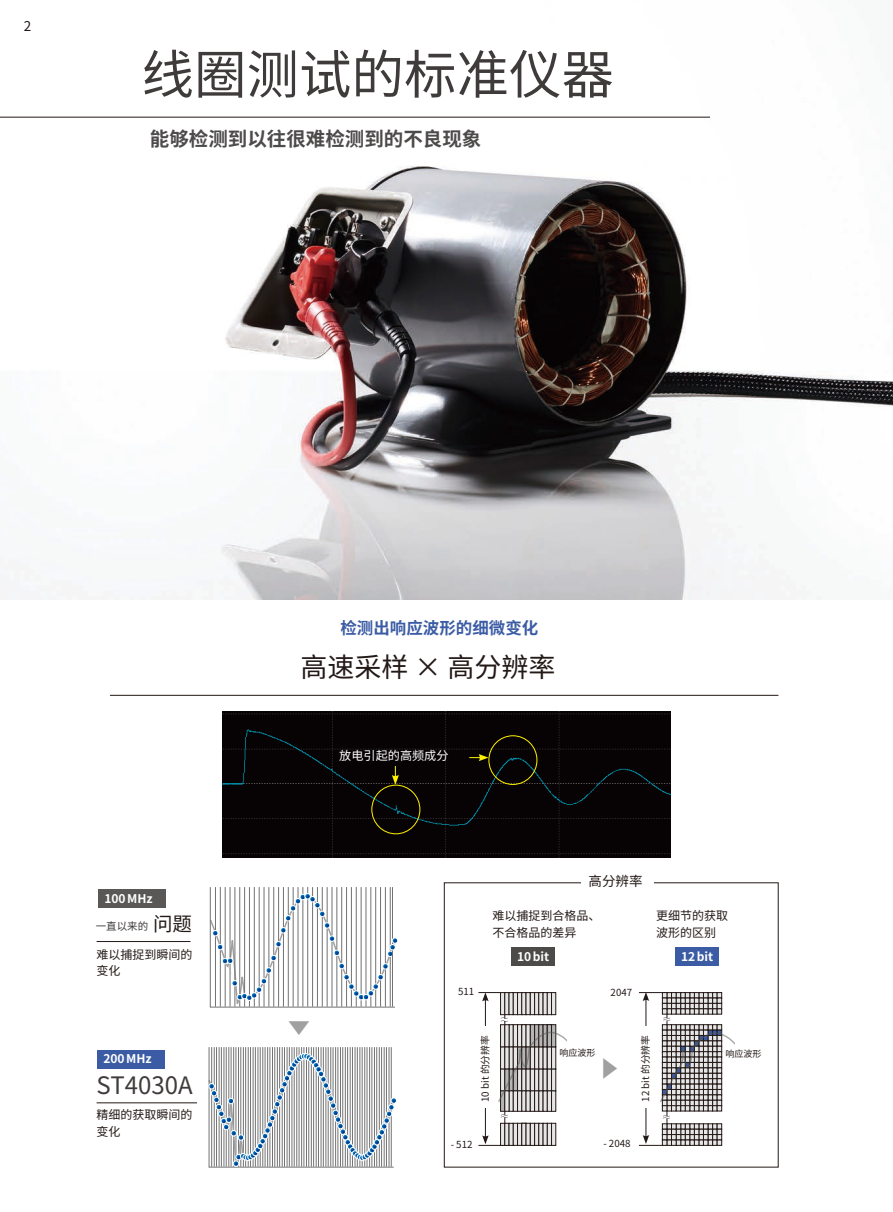
<style>
.page{position:relative;width:893px;height:1212px;background:#fff}
.page>*{position:absolute;margin:0;border:0;box-sizing:border-box;transform-origin:0 0}
.t1{font:52.5px "Source Han Sans CN";color:#3f3b3a}
.t2{font:27px "Source Han Sans CN";color:#231916}
.t3{font:24px "Source Han Sans CN";color:#3f3b3a}
.t4{font:700 22.5px "Futo Min A101 Pro";color:#a0a0a1}
.t5{font:700 19.5px "Source Han Sans CN";color:#4d4a4a}
.t6{font:700 16.5px "Source Han Sans CN";color:#3b5ca4}
.t7{font:13.5px "Source Han Sans CN";color:#231916}
.t8{font:12.15px "Source Han Sans CN";color:#fff}
.t9{font:12px/16.5px "Source Han Sans CN";color:#231916}
.t10{font:700 12px "Source Han Sans CN";color:#fff}
.t11{font:10.5px "Source Han Sans CN";color:#3f3b3a}
.t12{font:9.75px "Source Han Sans CN";color:#231916}
.t13{font:9px "Source Han Sans CN";color:#231916}
.t14{font:300 7.5px "Shin Go Pro";color:#231916}
.s1{font-size:19.5px;color:#231916}
</style>
<div class="page">
<img style="left:0;top:116px;width:893px;height:483px">
<hr style="left:110px;top:695px;width:668px;height:1px;background:#231916">
<div style="left:222px;top:711px;width:449px;height:147px;background:#070304"></div>
<div style="left:371px;top:785px;width:49px;height:49px;border:1px solid #fff100;border-radius:50%"></div>
<div style="left:488px;top:735px;width:49px;height:50px;border:1px solid #fff100;border-radius:50%"></div>
<svg style="left:392px;top:766px;width:7px;height:19px"></svg>
<svg style="left:469px;top:754px;width:19px;height:7px"></svg>
<hr style="left:0;top:117px;width:710px;height:1px;background:#231916">
<div style="left:97px;top:1049px;width:67px;height:19px;background:#3b5ca4"></div>
<hr style="left:97px;top:1102px;width:100px;height:1px;background:#231916">
<div style="left:98px;top:889px;width:67px;height:19px;background:#595857"></div>
<hr style="left:97px;top:941px;width:93px;height:1px;background:#231916">
<svg style="left:209px;top:887px;width:189px;height:121px"></svg>
<svg style="left:208px;top:1047px;width:189px;height:121px"></svg>
<div style="left:511px;top:947px;width:44px;height:19px;background:#4d4a4a"></div>
<div style="left:675px;top:947px;width:44px;height:19px;background:#3b5ca4"></div>
<hr style="left:504px;top:1021px;width:1px;height:94px;background:#231916">
<hr style="left:485px;top:999px;width:1px;height:139px;background:#231916">
<svg style="left:478px;top:992px;width:27px;height:26px"></svg>
<svg style="left:478px;top:1117px;width:27px;height:29px"></svg>
<div style="left:478px;top:1026px;width:14px;height:82px;background:#fff"></div>
<svg style="left:500px;top:1024px;width:5px;height:7px"></svg>
<svg style="left:509px;top:1024px;width:4px;height:7px"></svg>
<svg style="left:505px;top:1024px;width:4px;height:7px"></svg>
<svg style="left:518px;top:1024px;width:4px;height:7px"></svg>
<svg style="left:505px;top:992px;width:4px;height:23px"></svg>
<svg style="left:509px;top:992px;width:4px;height:23px"></svg>
<svg style="left:505px;top:1123px;width:4px;height:22px"></svg>
<svg style="left:509px;top:1123px;width:4px;height:22px"></svg>
<svg style="left:513px;top:992px;width:4px;height:23px"></svg>
<svg style="left:513px;top:1024px;width:5px;height:7px"></svg>
<svg style="left:513px;top:1123px;width:4px;height:22px"></svg>
<svg style="left:517px;top:1123px;width:5px;height:22px"></svg>
<svg style="left:517px;top:992px;width:5px;height:23px"></svg>
<svg style="left:522px;top:992px;width:4px;height:23px"></svg>
<svg style="left:522px;top:1024px;width:4px;height:7px"></svg>
<svg style="left:522px;top:1123px;width:4px;height:22px"></svg>
<svg style="left:526px;top:1024px;width:4px;height:7px"></svg>
<svg style="left:526px;top:992px;width:4px;height:23px"></svg>
<svg style="left:526px;top:1123px;width:4px;height:22px"></svg>
<svg style="left:535px;top:1024px;width:4px;height:7px"></svg>
<svg style="left:535px;top:992px;width:4px;height:23px"></svg>
<svg style="left:535px;top:1123px;width:4px;height:22px"></svg>
<svg style="left:539px;top:1024px;width:4px;height:7px"></svg>
<svg style="left:539px;top:992px;width:4px;height:23px"></svg>
<svg style="left:539px;top:1123px;width:4px;height:22px"></svg>
<svg style="left:530px;top:1024px;width:5px;height:7px"></svg>
<svg style="left:530px;top:1123px;width:5px;height:22px"></svg>
<svg style="left:543px;top:992px;width:4px;height:23px"></svg>
<svg style="left:543px;top:1024px;width:4px;height:7px"></svg>
<svg style="left:543px;top:1123px;width:4px;height:22px"></svg>
<hr style="left:646px;top:998px;width:1px;height:139px;background:#231916">
<div style="left:639px;top:1026px;width:14px;height:82px;background:#fff"></div>
<hr style="left:667px;top:1021px;width:1px;height:95px;background:#231916">
<svg style="left:547px;top:992px;width:4px;height:23px"></svg>
<svg style="left:547px;top:1123px;width:4px;height:22px"></svg>
<svg style="left:547px;top:1024px;width:4px;height:7px"></svg>
<svg style="left:500px;top:1103px;width:5px;height:8px"></svg>
<svg style="left:509px;top:1103px;width:4px;height:8px"></svg>
<svg style="left:505px;top:1103px;width:4px;height:8px"></svg>
<svg style="left:518px;top:1103px;width:4px;height:8px"></svg>
<svg style="left:513px;top:1103px;width:5px;height:8px"></svg>
<svg style="left:522px;top:1103px;width:4px;height:8px"></svg>
<svg style="left:526px;top:1103px;width:4px;height:8px"></svg>
<svg style="left:535px;top:1103px;width:4px;height:8px"></svg>
<svg style="left:539px;top:1103px;width:4px;height:8px"></svg>
<svg style="left:530px;top:1103px;width:5px;height:8px"></svg>
<svg style="left:543px;top:1103px;width:4px;height:8px"></svg>
<svg style="left:547px;top:1103px;width:4px;height:8px"></svg>
<svg style="left:551px;top:1103px;width:5px;height:8px"></svg>
<svg style="left:551px;top:1024px;width:5px;height:7px"></svg>
<svg style="left:551px;top:992px;width:5px;height:23px"></svg>
<svg style="left:551px;top:1123px;width:5px;height:22px"></svg>
<svg style="left:498px;top:1031px;width:69px;height:72px"></svg>
<svg style="left:530px;top:992px;width:5px;height:23px"></svg>
<svg style="left:639px;top:992px;width:83px;height:26px"></svg>
<svg style="left:660px;top:1024px;width:75px;height:87px"></svg>
<svg style="left:639px;top:1118px;width:83px;height:28px"></svg>
<p class="t7" style="left:24px;top:18px;width:9px">2</p>
<h1 class="t1" style="left:141px;top:45px;width:474px">线圈测试的标准仪器</h1>
<h3 class="t5" style="left:150px;top:128px;width:333px">能够检测到以往很难检测到的不良现象</h3>
<p class="t10" style="left:105px;top:891px;width:50px">100MHz</p>
<p class="t11" style="left:96px;top:921px;width:98px">一直以来的<span class="s1">问题</span></p>
<p class="t9" style="left:97px;top:946px;width:97px">难以捕捉到瞬间的变化</p>
<p class="t10" style="left:104px;top:1052px;width:50px">200MHz</p>
<h3 class="t3" style="left:97px;top:1072px;width:98px">ST4030A</h3>
<p class="t9" style="left:97px;top:1107px;width:97px">精细的获取瞬间的变化</p>
<h3 class="t6" style="left:340px;top:619px;width:200px">检测出响应波形的细微变化</h3>
<h2 class="t2" style="left:300px;top:652px;width:257px">高速采样 × 高分辨率</h2>
<p class="t8" style="left:339px;top:748px;width:111px">放电引起的高频成分</p>
<h3 class="t4" style="left:316px;top:1016px;width:24px;rotate:90deg">▶</h3>
<p class="t12" style="left:458px;top:986px;width:18px">511</p>
<p class="t7" style="left:589px;top:874px;width:55px">高分辨率</p>
<p class="t9" style="left:492px;top:908px;width:109px">难以捕捉到合格品、不合格品的差异</p>
<p class="t10" style="left:517px;top:950px;width:34px">10bit</p>
<p class="t14" style="left:501px;top:1013px;width:9px">～～</p>
<p class="t12" style="left:611px;top:987px;width:23px">2047</p>
<p class="t9" style="left:656px;top:908px;width:73px">更细节的获取波形的区别</p>
<p class="t10" style="left:681px;top:950px;width:34px">12bit</p>
<p class="t14" style="left:663px;top:1013px;width:9px">～～</p>
<p class="t12" style="left:480px;top:1102px;width:68px;rotate:-90deg">10 bit 的分辨率</p>
<p class="t12" style="left:451px;top:1139px;width:23px">- 512</p>
<p class="t14" style="left:501px;top:1110px;width:9px">～～</p>
<p class="t13" style="left:560px;top:1047px;width:37px">响应波形</p>
<h3 class="t4" style="left:598px;top:1051px;width:24px">▶</h3>
<p class="t12" style="left:640px;top:1102px;width:68px;rotate:-90deg">12 bit 的分辨率</p>
<p class="t12" style="left:603px;top:1138px;width:29px">- 2048</p>
<p class="t14" style="left:663px;top:1111px;width:9px">～～</p>
<p class="t13" style="left:726px;top:1048px;width:37px">响应波形</p>
</div>
